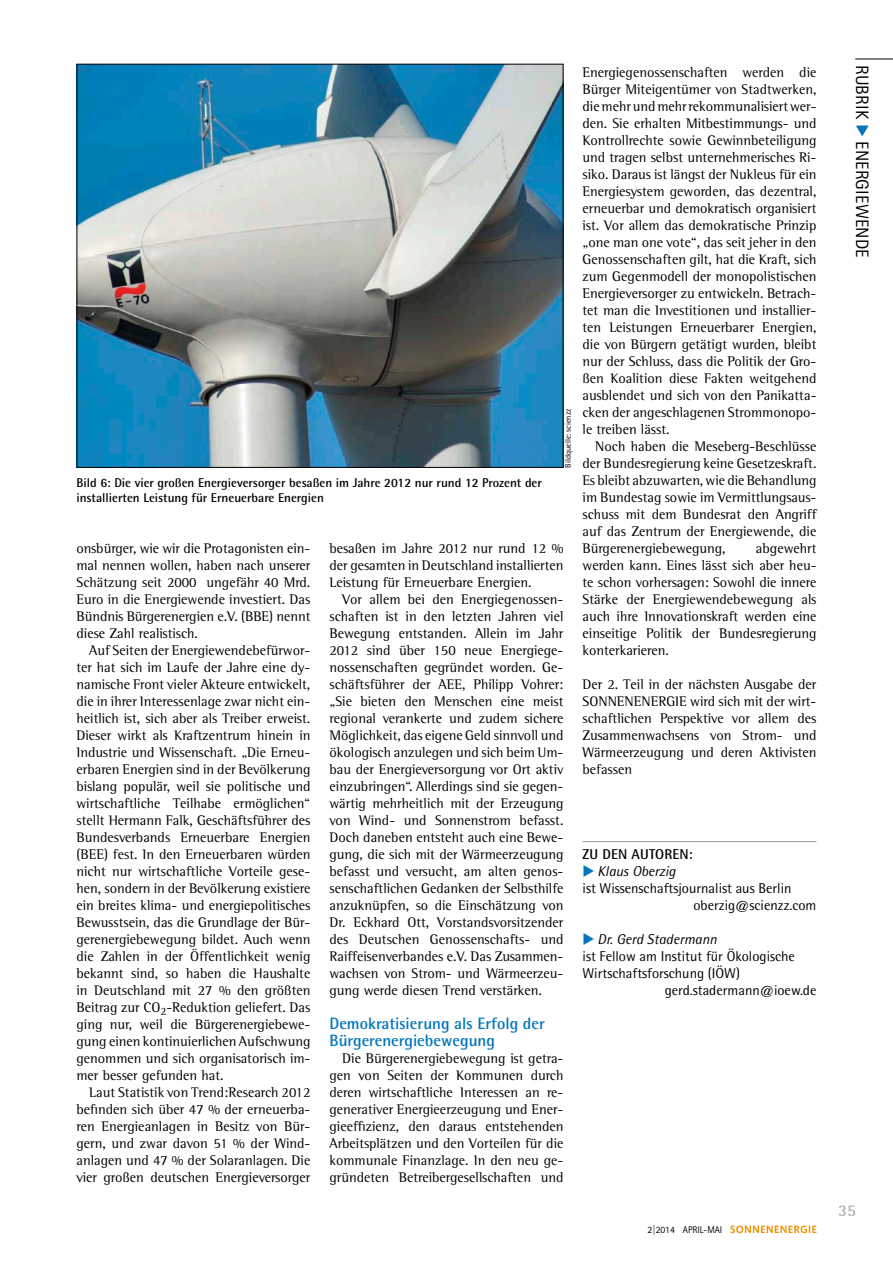
<style>
.page{position:relative;width:893px;height:1263px;background:#fff}
.page>*{position:absolute;margin:0;border:0;box-sizing:border-box;transform-origin:0 0}
.t1{font:18px "Rotis Sans Serif Std";letter-spacing:.01em;color:#000}
.t2{font:700 16.5px/17px "Rotis Semi Sans Std";color:#0076bc}
.t3{font:700 16.5px "Rotis Semi Sans Std";color:#b0b2b5}
.t4{font:14.25px/17px "Rotis Semi Serif Std";color:#000;text-align:justify}
.t5{font:14.25px "Rotis Semi Sans Std";color:#000}
.t6{font:italic 14.25px "Rotis Semi Sans Std";color:#000}
.t7{font:700 14.25px "Rotis Semi Sans Std";letter-spacing:.01em;color:#000}
.t8{font:700 12.75px/15px "Rotis Semi Sans Std";color:#000}
.t9{font:9.75px "Rotis Sans Serif Std";color:#000}
.t10{font:8.25px "Rotis Semi Sans Std";color:#000}
.s1{color:#0076bc}
</style>
<div class="page">
<svg style="left:730px;top:1225px;width:86px;height:8px"></svg>
<hr style="left:855px;top:59px;width:38px;height:1px;background:#000">
<svg style="left:856px;top:125px;width:13px;height:12px"></svg>
<hr style="left:583px;top:841px;width:233px;height:1px;background:#9c9d9f">
<img style="left:79px;top:66px;width:482px;height:400px">
<p class="t8" style="left:77px;top:475px;width:467px">Bild 6: Die vier großen Energieversorger besaßen im Jahre 2012 nur rund 12 Prozent der installierten Leistung für Erneuerbare Energien</p>
<p class="t10" style="left:563px;top:468px;width:61px;rotate:-90deg">Bildquelle: scienzz</p>
<p class="t4" style="left:77px;top:539px;width:235px">onsbürger, wie wir die Protagonisten ein&shy;mal nennen wollen, haben nach unserer Schätzung seit 2000 ungefähr 40 Mrd.<br>Euro in die Energiewende investiert. Das Bündnis Bürgerenergien e.V. (BBE) nennt diese Zahl realistisch.</p>
<p class="t4" style="left:77px;top:642px;width:235px;text-indent:13px">Auf Seiten der Energiewendebefürwor&shy;ter hat sich im Laufe der Jahre eine dy&shy;namische Front vieler Akteure entwickelt, die in ihrer Interessenlage zwar nicht ein&shy;heitlich ist, sich aber als Treiber erweist.<br>Dieser wirkt als Kraftzentrum hinein in Industrie und Wissenschaft. „Die Erneu&shy;erbaren Energien sind in der Bevölkerung bislang populär, weil sie politische und wirtschaftliche Teilhabe ermöglichen“ stellt Hermann Falk, Geschäftsführer des Bundesverbands Erneuerbare Energien (BEE) fest. In den Erneuerbaren würden nicht nur wirtschaftliche Vorteile gese&shy;hen, sondern in der Bevölkerung existiere ein breites klima- und energiepolitisches Bewusstsein, das die Grundlage der Bür&shy;gerenergiebewegung bildet. Auch wenn die Zahlen in der Öffentlichkeit wenig bekannt sind, so haben die Haushalte in Deutschland mit 27 % den größten Beitrag zur CO<sub>2</sub>-Reduktion geliefert. Das ging nur, weil die Bürgerenergiebewe&shy;gung einen kontinuierlichen Aufschwung genommen und sich organisatorisch im&shy;mer besser gefunden hat.</p>
<p class="t4" style="left:77px;top:1084px;width:235px;text-indent:13px">Laut Statistik von Trend:Research 2012 befinden sich über 47 % der erneuerba&shy;ren Energieanlagen in Besitz von Bür&shy;gern, und zwar davon 51 % der Wind&shy;anlagen und 47 % der Solaranlagen. Die vier großen deutschen Energieversorger</p>
<p class="t4" style="left:330px;top:540px;width:235px">besaßen im Jahre 2012 nur rund 12 % der gesamten in Deutschland installierten Leistung für Erneuerbare Energien.</p>
<p class="t4" style="left:330px;top:591px;width:235px;text-indent:13px">Vor allem bei den Energiegenossen&shy;schaften ist in den letzten Jahren viel Bewegung entstanden. Allein im Jahr 2012 sind über 150 neue Energiege&shy;nossenschaften gegründet worden. Ge&shy;schäftsführer der AEE, Philipp Vohrer: „Sie bieten den Menschen eine meist regional verankerte und zudem sichere Möglichkeit, das eigene Geld sinnvoll und ökologisch anzulegen und sich beim Um&shy;bau der Energieversorgung vor Ort aktiv einzubringen“. Allerdings sind sie gegen&shy;wärtig mehrheitlich mit der Erzeugung von Wind- und Sonnenstrom befasst.<br>Doch daneben entsteht auch eine Bewe&shy;gung, die sich mit der Wärmeerzeugung befasst und versucht, am alten genos&shy;senschaftlichen Gedanken der Selbsthilfe anzuknüpfen, so die Einschätzung von Dr. Eckhard Ott, Vorstandsvorsitzender des Deutschen Genossenschafts- und Raiffeisenverbandes e.V. Das Zusammen&shy;wachsen von Strom- und Wärmeerzeu&shy;gung werde diesen Trend verstärken.</p>
<p class="t2" style="left:330px;top:1015px;width:217px">Demokratisierung als Erfolg der<br>Bürgerenergiebewegung</p>
<p class="t4" style="left:330px;top:1050px;width:235px;text-indent:13px">Die Bürgerenergiebewegung ist getra&shy;gen von Seiten der Kommunen durch deren wirtschaftliche Interessen an re&shy;generativer Energieerzeugung und Ener&shy;gieeffizienz, den daraus entstehenden Arbeitsplätzen und den Vorteilen für die kommunale Finanzlage. In den neu ge&shy;gründeten Betreibergesellschaften und</p>
<p class="t4" style="left:583px;top:63px;width:235px">Energiegenossenschaften werden die Bürger Miteigentümer von Stadtwerken, die mehr und mehr rekommunalisiert wer&shy;den. Sie erhalten Mitbestimmungs- und Kontrollrechte sowie Gewinnbeteiligung und tragen selbst unternehmerisches Ri&shy;siko. Daraus ist längst der Nukleus für ein Energiesystem geworden, das dezentral, erneuerbar und demokratisch organisiert ist. Vor allem das demokratische Prinzip „one man one vote“, das seit jeher in den Genossenschaften gilt, hat die Kraft, sich zum Gegenmodell der monopolistischen Energieversorger zu entwickeln. Betrach&shy;tet man die Investitionen und installier&shy;ten Leistungen Erneuerbarer Energien, die von Bürgern getätigt wurden, bleibt nur der Schluss, dass die Politik der Gro&shy;ßen Koalition diese Fakten weitgehend ausblendet und sich von den Panikatta&shy;cken der angeschlagenen Strommonopo&shy;le treiben lässt.</p>
<p class="t4" style="left:583px;top:438px;width:235px;text-indent:13px">Noch haben die Meseberg-Beschlüsse der Bundesregierung keine Gesetzeskraft.<br>Es bleibt abzuwarten, wie die Behandlung im Bundestag sowie im Vermittlungsaus&shy;schuss mit dem Bundesrat den Angriff auf das Zentrum der Energiewende, die Bürgerenergiebewegung,</p>
<p class="t4" style="left:583px;top:540px;width:235px;text-indent:173px">abgewehrt werden kann. Eines lässt sich aber heu&shy;te schon vorhersagen: Sowohl die innere Stärke der Energiewendebewegung als auch ihre Innovationskraft werden eine einseitige Politik der Bundesregierung konterkarieren.</p>
<p class="t4" style="left:583px;top:676px;width:235px">Der 2. Teil in der nächsten Ausgabe der SONNENENERGIE wird sich mit der wirt&shy;schaftlichen Perspektive vor allem des Zusammenwachsens von Strom- und Wärmeerzeugung und deren Aktivisten befassen</p>
<p class="t7" style="left:583px;top:846px;width:112px">Zu den Autoren:</p>
<p class="t6" style="left:583px;top:863px;width:95px"><span class="s1">◆</span> Klaus Oberzig</p>
<p class="t5" style="left:583px;top:880px;width:210px">ist Wissenschaftsjournalist aus Berlin</p>
<p class="t5" style="left:693px;top:897px;width:124px">oberzig@scienzz.com</p>
<p class="t6" style="left:583px;top:931px;width:136px"><span class="s1">◆</span> Dr. Gerd Stadermann</p>
<p class="t5" style="left:583px;top:948px;width:214px">ist Fellow am I nstitut für Ökologische</p>
<p class="t5" style="left:583px;top:965px;width:159px">Wirtschaftsforschung (IÖW)</p>
<p class="t5" style="left:665px;top:982px;width:153px">gerd.stadermann@ioew.de</p>
<p class="t9" style="left:648px;top:1223px;width:76px">2|2014 April-Mai</p>
<p class="t1" style="left:873px;top:65px;width:192px;rotate:90deg">RUBRI K <span class="s1">◆</span> Energiewende</p>
<p class="t3" style="left:838px;top:1200px;width:19px">35</p>
</div>
